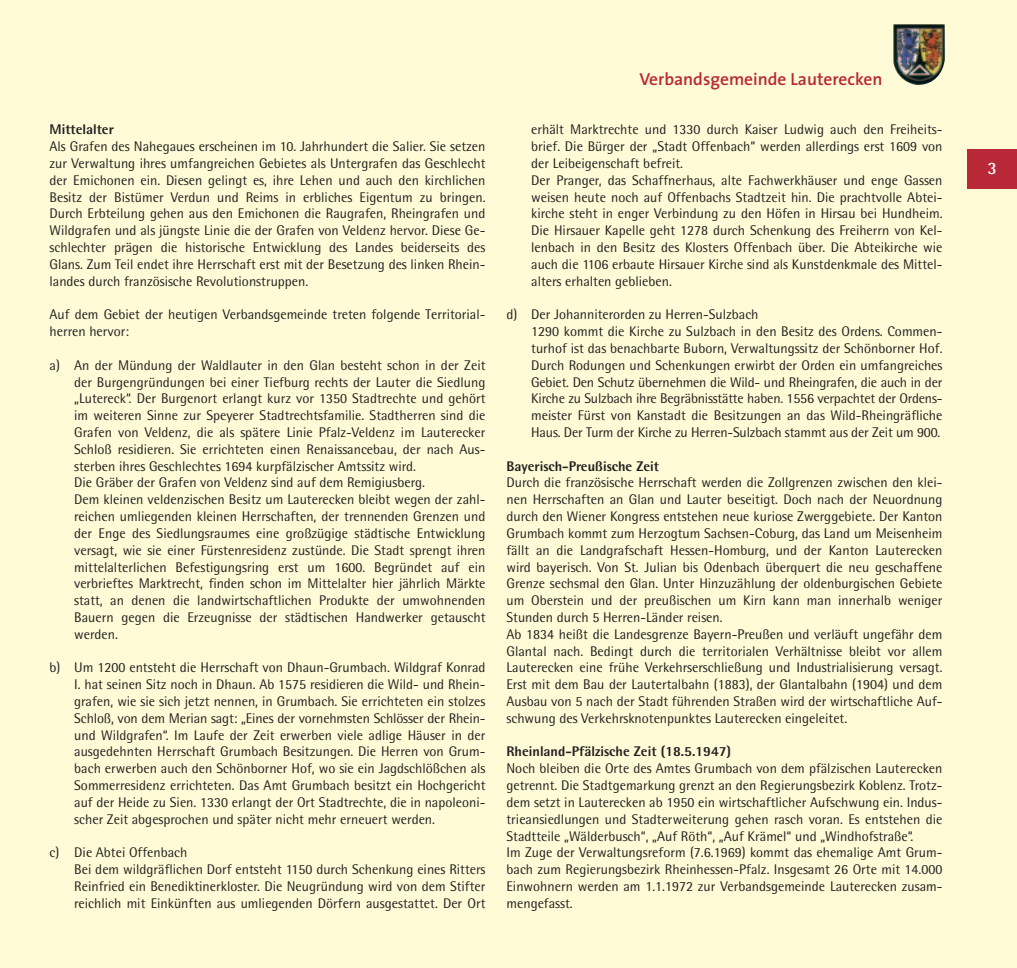
<style>
.page{position:relative;width:1017px;height:968px;background:#fff}
.page>*{position:absolute;margin:0;border:0;box-sizing:border-box;transform-origin:0 0}
.t1{font:600 17.5px "The Sans";color:#b82837}
.t2{font:700 17.5px "Rotis Semi Sans";color:#fff}
.t3{font:14px/16.8px "Rotis Semi Sans";color:#231f20}
.t4{font:800 14px "Rotis Semi Sans";color:#231f20}
</style>
<div class="page">
<div style="left:0;top:1px;width:1017px;height:966px;background:#fffbd6"></div>
<div style="left:967px;top:149px;width:50px;height:40px;background:#b82837"></div>
<img style="left:893px;top:24px;width:52px;height:61px">
<p class="t4" style="left:50px;top:125px;width:66px">Mittelalter</p>
<p class="t3" style="left:50px;top:139px;width:437px;text-align:justify">Als Grafen des Nahegaues erscheinen im 10. Jahrhundert die Salier. Sie setzen zur Verwaltung ihres umfangreichen Gebietes als Untergrafen das Geschlecht der Emichonen ein. Diesen gelingt es, ihre Lehen und auch den kirchlichen Besitz der Bistümer Verdun und Reims in erbliches Eigentum zu bringen.<br>Durch Erbteilung gehen aus den Emichonen die Raugrafen, Rheingrafen und Wildgrafen und als jüngste Linie die der Grafen von Veldenz hervor. Diese Ge&shy;schlechter prägen die historische Entwicklung des Landes beiderseits des Glans. Zum Teil endet ihre Herrschaft erst mit der Besetzung des linken Rhein&shy;landes durch französische Revolutionstruppen.</p>
<p class="t3" style="left:50px;top:307px;width:437px">Auf dem Gebiet der heutigen Verbandsgemeinde treten folgende Territorial&shy;herren hervor:</p>
<p class="t3" style="left:74px;top:358px;width:413px;text-indent:-25px">a) An der Mündung der Waldlauter in den Glan besteht schon in der Zeit der Burgengründungen bei einer Tiefburg rechts der Lauter die Siedlung „Lutereck“. Der Burgenort erlangt kurz vor 1350 Stadtrechte und gehört im weiteren Sinne zur Speyerer Stadtrechtsfamilie. Stadtherren sind die Grafen von Veldenz, die als spätere Linie Pfalz-Veldenz im Lauterecker Schloß residieren. Sie errichteten einen Renaissancebau, der nach Aus&shy;sterben ihres Geschlechtes 1694 kurpfälzischer Amtssitz wird.<br>Die Gräber der Grafen von Veldenz sind auf dem Remigiusberg.<br>Dem kleinen veldenzischen Besitz um Lauterecken bleibt wegen der zahl&shy;reichen umliegenden kleinen Herrschaften, der trennenden Grenzen und der Enge des Siedlungsraumes eine großzügige städtische Entwicklung versagt, wie sie einer Fürstenresidenz zustünde. Die Stadt sprengt ihren mittelalterlichen Befestigungsring erst um 1600. Begründet auf ein verbrieftes Marktrecht, finden schon im Mittelalter hier jährlich Märkte statt, an denen die landwirtschaftlichen Produkte der umwohnenden Bauern gegen die Erzeugnisse der städtischen Handwerker getauscht werden.</p>
<p class="t3" style="left:74px;top:660px;width:413px;text-align:justify;text-indent:-25px">b) Um 1200 entsteht die Herrschaft von Dhaun-Grumbach. Wildgraf Konrad I. hat seinen Sitz noch in Dhaun. Ab 1575 residieren die Wild- und Rhein&shy;grafen, wie sie sich jetzt nennen, in Grumbach. Sie errichteten ein stolzes Schloß, von dem Merian sagt: „Eines der vornehmsten Schlösser der Rhein&shy;und Wildgrafen“. Im Laufe der Zeit erwerben viele adlige Häuser in der ausgedehnten Herrschaft Grumbach Besitzungen. Die Herren von Grum&shy;bach erwerben auch den Schönborner Hof, wo sie ein Jagdschlößchen als Sommerresidenz errichteten. Das Amt Grumbach besitzt ein Hochgericht auf der Heide zu Sien. 1330 erlangt der Ort Stadtrechte, die in napoleoni&shy;scher Zeit abgesprochen und später nicht mehr erneuert werden.</p>
<p class="t3" style="left:74px;top:845px;width:413px;text-indent:-25px">c) Die Abtei Offenbach<br>Bei dem wildgräflichen Dorf entsteht 1150 durch Schenkung eines Ritters Reinfried ein Benediktinerkloster. Die Neugründung wird von dem Stifter reichlich mit Einkünften aus umliegenden Dörfern ausgestattet. Der Ort</p>
<p class="t1" style="left:639px;top:73px;width:245px">Verbandsgemeinde Lauterecken</p>
<p class="t3" style="left:531px;top:123px;width:413px">erhält Marktrechte und 1330 durch Kaiser Ludwig auch den Freiheits&shy;brief. Die Bürger der „Stadt Offenbach“ werden allerdings erst 1609 von der Leibeigenschaft befreit.<br>Der Pranger, das Schaffnerhaus, alte Fachwerkhäuser und enge Gassen weisen heute noch auf Offenbachs Stadtzeit hin. Die prachtvolle Abtei&shy;kirche steht in enger Verbindung zu den Höfen in Hirsau bei Hundheim.<br>Die Hirsauer Kapelle geht 1278 durch Schenkung des Freiherrn von Kel&shy;lenbach in den Besitz des Klosters Offenbach über. Die Abteikirche wie auch die 1106 erbaute Hirsauer Kirche sind als Kunstdenkmale des Mittel&shy;alters erhalten geblieben.</p>
<p class="t3" style="left:531px;top:307px;width:413px;text-indent:-25px">d) Der Johanniterorden zu Herren-Sulzbach<br>1290 kommt die Kirche zu Sulzbach in den Besitz des Ordens. Commen&shy;turhof ist das benachbarte Buborn, Verwaltungssitz der Schönborner Hof.<br>Durch Rodungen und Schenkungen erwirbt der Orden ein umfangreiches Gebiet. Den Schutz übernehmen die Wild- und Rheingrafen, die auch in der Kirche zu Sulzbach ihre Begräbnisstätte haben. 1556 verpachtet der Ordens&shy;meister Fürst von Kanstadt die Besitzungen an das Wild-Rheingräfliche Haus. Der Turm der Kirche zu Herren-Sulzbach stammt aus der Zeit um 900.</p>
<p class="t4" style="left:506px;top:461px;width:154px">Bayerisch-Preußische Zeit</p>
<p class="t3" style="left:506px;top:475px;width:438px">Durch die französische Herrschaft werden die Zollgrenzen zwischen den klei&shy;nen Herrschaften an Glan und Lauter beseitigt. Doch nach der Neuordnung durch den Wiener Kongress entstehen neue kuriose Zwerggebiete. Der Kanton Grumbach kommt zum Herzogtum Sachsen-Coburg, das Land um Meisenheim fällt an die Landgrafschaft Hessen-Homburg, und der Kanton Lauterecken wird bayerisch. Von St. Julian bis Odenbach überquert die neu geschaffene Grenze sechsmal den Glan. Unter Hinzuzählung der oldenburgischen Gebiete um Oberstein und der preußischen um Kirn kann man innerhalb weniger Stunden durch 5 Herren-Länder reisen.<br>Ab 1834 heißt die Landesgrenze Bayern-Preußen und verläuft ungefähr dem Glantal nach. Bedingt durch die territorialen Verhältnisse bleibt vor allem Lauterecken eine frühe Verkehrserschließung und Industrialisierung versagt.<br>Erst mit dem Bau der Lautertalbahn (1883), der Glantalbahn (1904) und dem Ausbau von 5 nach der Stadt führenden Straßen wird der wirtschaftliche Auf&shy;schwung des Verkehrsknotenpunktes Lauterecken eingeleitet.</p>
<p class="t4" style="left:506px;top:746px;width:226px">Rheinland-Pfälzische Zeit (18.5.1947)</p>
<p class="t3" style="left:506px;top:761px;width:437px">Noch bleiben die Orte des Amtes Grumbach von dem pfälzischen Lauterecken getrennt. Die Stadtgemarkung grenzt an den Regierungsbezirk Koblenz. Trotz&shy;dem setzt in Lauterecken ab 1950 ein wirtschaftlicher Aufschwung ein. Indus&shy;trieansiedlungen und Stadterweiterung gehen rasch voran. Es entstehen die Stadtteile „Wälderbusch“, „Auf Röth“, „Auf Krämel“ und „Windhofstraße“.<br>Im Zuge der Verwaltungsreform (7.6.1969) kommt das ehemalige Amt Grum&shy;bach zum Regierungsbezirk Rheinhessen-Pfalz. Insgesamt 26 Orte mit 14.000<br>Einwohnern werden am 1.1.1972 zur Verbandsgemeinde Lauterecken zusam&shy;mengefasst.</p>
<p class="t2" style="left:987px;top:162px;width:11px">3</p>
</div>
